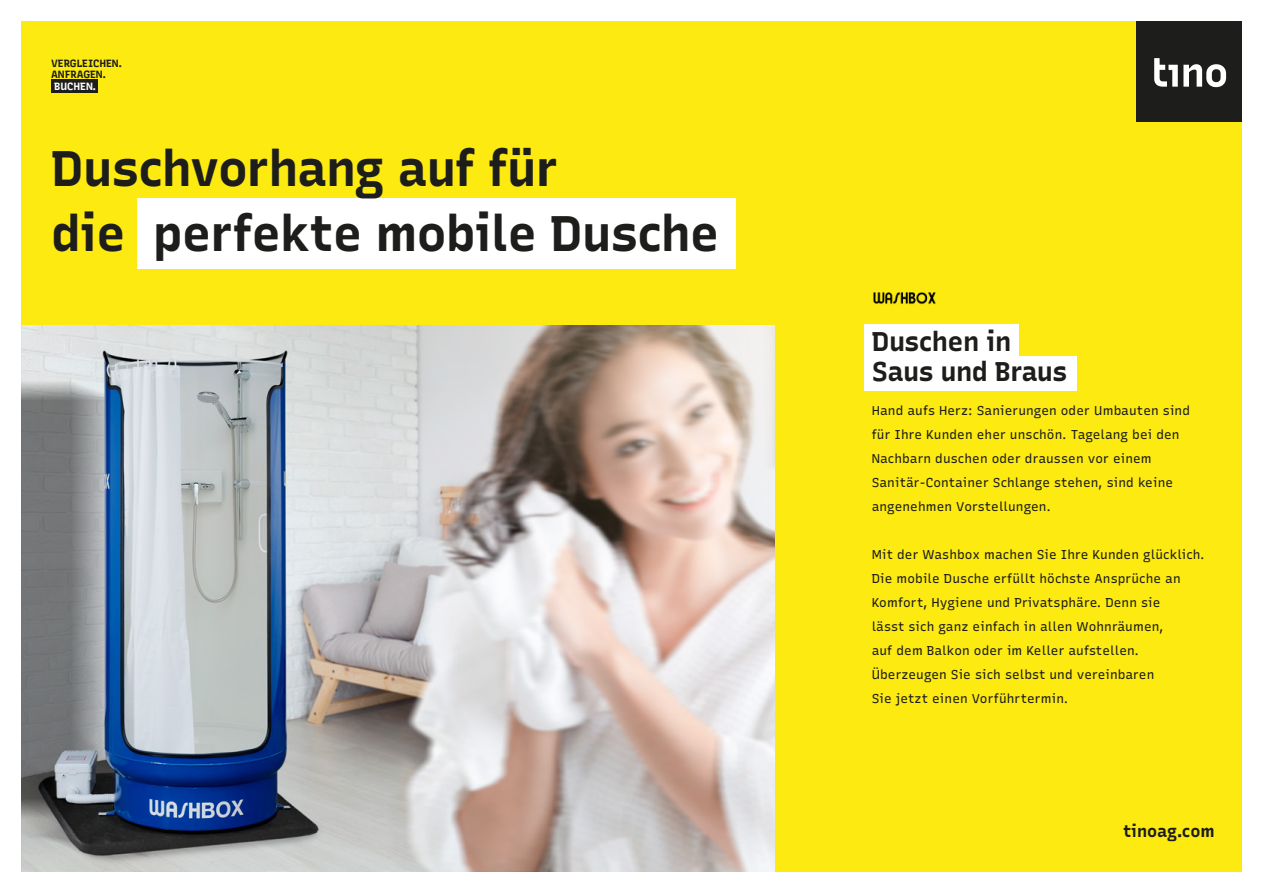
<style>
.page{position:relative;width:1263px;height:893px;background:#fff}
.page>*{position:absolute;margin:0;border:0;box-sizing:border-box;transform-origin:0 0}
.t1{font:300 49.8px "Recursive Sans Linear";letter-spacing:-.02em;color:#1d1d1b}
.t2{font:300 27px/30px "Recursive Sans Linear";letter-spacing:-.02em;color:#1d1d1b}
.t3{font:300 16.8px "Recursive Sans Linear";color:#1d1d1b}
.t4{font:300 12.75px/24px "Recursive Sans Linear";letter-spacing:.01em;color:#1d1d1b}
.t5{font:300 10.5px "Recursive Sans Linear";color:#1d1d1b}
.t6{font:300 10.5px "Recursive Sans Linear";color:#fff}
</style>
<div class="page">
<div style="left:21px;top:21px;width:1221px;height:851px;background:#fcea10"></div>
<img style="left:21px;top:325px;width:753px;height:547px">
<img style="left:873px;top:292px;width:63px;height:13px">
<div style="left:137px;top:199px;width:599px;height:70px;background:#fff"></div>
<div style="left:864px;top:324px;width:154px;height:34px;background:#fff"></div>
<div style="left:864px;top:356px;width:213px;height:34px;background:#fff"></div>
<div style="left:1136px;top:21px;width:106px;height:101px;background:#1d1d1b"></div>
<svg style="left:1154px;top:58px;width:72px;height:29px"></svg>
<div style="left:51px;top:79px;width:47px;height:14px;background:#1d1d1b"></div>
<p class="t5" style="left:51px;top:56px;width:72px">VERGLEICHEN.</p>
<p class="t5" style="left:51px;top:66px;width:57px">ANFRAGEN.</p>
<p class="t6" style="left:54px;top:78px;width:43px">BUCHEN.</p>
<p class="t1" style="left:51px;top:130px;width:509px">Duschvorhang auf für</p>
<p class="t1" style="left:51px;top:195px;width:670px">die perfekte mobile Dusche</p>
<p class="t2" style="left:872px;top:325px;width:197px">Duschen in<br>Saus und Braus</p>
<p class="t4" style="left:872px;top:398px;width:320px">Hand aufs Herz: Sanierungen oder Umbauten sind für Ihre Kunden eher unschön. Tagelang bei den Nachbarn duschen oder draussen vor einem Sanitär-Container Schlange stehen, sind keine</p>
<p class="t4" style="left:872px;top:494px;width:181px">angenehmen Vorstellungen.</p>
<p class="t4" style="left:872px;top:542px;width:334px">Mit der Washbox machen Sie Ihre Kunden glücklich.<br>Die mobile Dusche erfüllt höchste Ansprüche an Komfort, Hygiene und Privatsphäre. Denn sie<br>lässt sich ganz einfach in allen Wohnräumen,<br>auf dem Balkon oder im Keller aufstellen.<br>Überzeugen Sie sich selbst und vereinbaren<br>Sie jetzt einen Vorführtermin.</p>
<p class="t3" style="left:1123px;top:818px;width:93px">tinoag.com</p>
</div>
